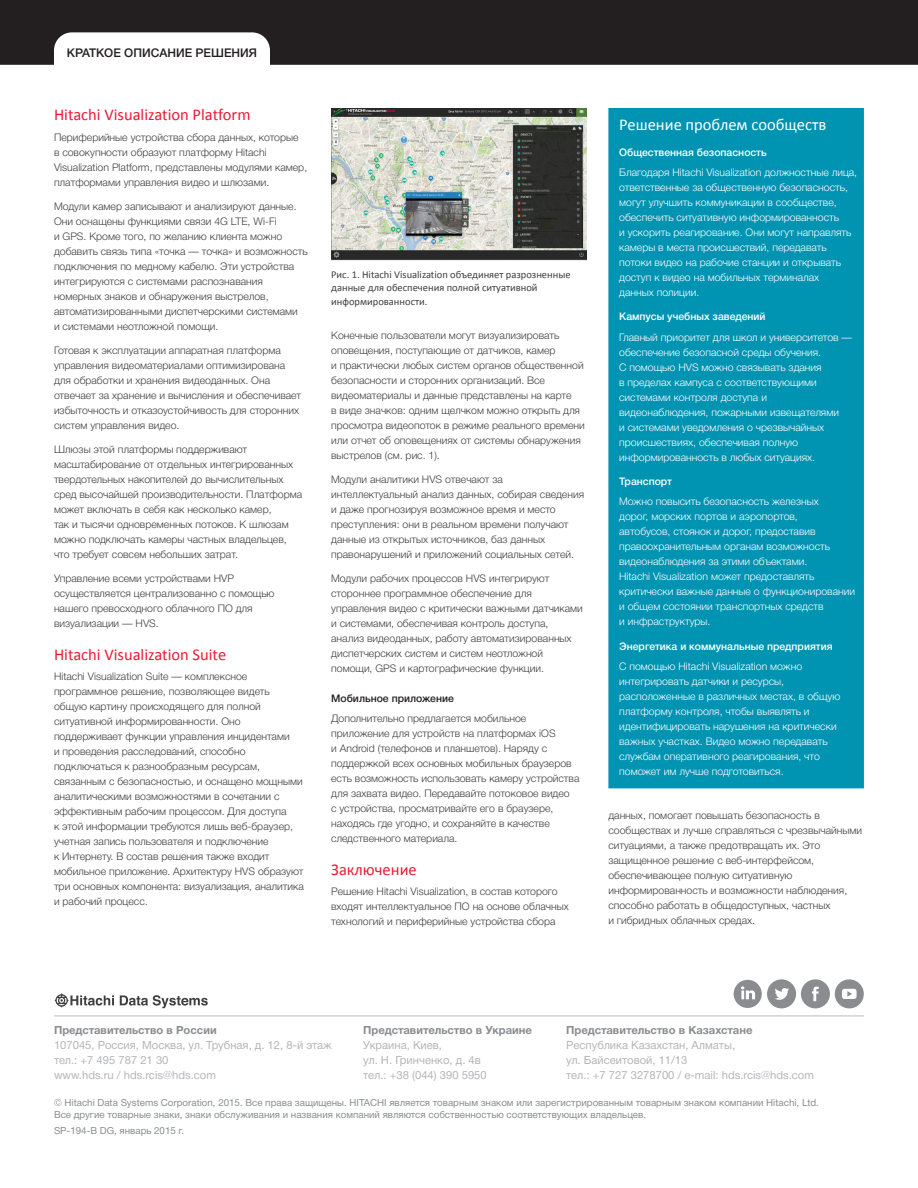
<style>
.page{position:relative;width:918px;height:1188px;background:#fff}
.page>*{position:absolute;margin:0;border:0;box-sizing:border-box;transform-origin:0 0}
.Primary_Subhead{font:16.5px "Calibri";color:#ed1a33}
.Primary_Subhead-2{font:16.5px "Calibri";color:#fff}
.t1{font:500 12px "Helvetica Neue Cyr";color:#231f20}
.Address_Contact{font:11.25px/15px "Helvetica Neue Cyr";color:#b4b5b8}
.Address_Contact-2{font:700 11.25px "Helvetica Neue Cyr";color:#8a8c8f}
.Body{font:300 10.5px/15px "Helvetica Neue Cyr";color:#3e3e3f}
.Body-2{font:300 10.5px/15px "Helvetica Neue Cyr";color:#fff}
.t2{font:10.5px/13.5px "Calibri";color:#3e3e3f}
.Secondary_Subhead_Af{font:500 10.5px "Helvetica Neue Cyr";color:#fff}
.Secondary_Subhead{font:500 10.5px "Helvetica Neue Cyr";color:#fff}
.Secondary_Subhead-2{font:500 10.5px "Helvetica Neue Cyr";color:#231f20}
.t3{font:9.75px/12px "Helvetica Neue Cyr";color:#8a8c8f}
</style>
<div class="page">
<hr style="left:54px;top:1016px;width:810px;height:1px;background:#bcbdc0">
<svg style="left:54px;top:993px;width:60px;height:15px"></svg>
<svg style="left:120px;top:995px;width:88px;height:13px"></svg>
<svg style="left:0;top:0;width:918px;height:65px;background:#3d393a"></svg>
<div style="left:767px;top:979px;width:29px;height:29px;background:#8a8c8f;border-radius:50%"></div>
<svg style="left:775px;top:988px;width:14px;height:12px"></svg>
<div style="left:801px;top:979px;width:29px;height:29px;background:#8a8c8f;border-radius:50%"></div>
<svg style="left:812px;top:987px;width:7px;height:14px"></svg>
<div style="left:835px;top:979px;width:29px;height:29px;background:#8a8c8f;border-radius:50%"></div>
<svg style="left:842px;top:989px;width:15px;height:10px"></svg>
<div style="left:734px;top:980px;width:28px;height:28px;background:#8a8c8f;border-radius:50%"></div>
<svg style="left:741px;top:986px;width:14px;height:13px"></svg>
<img style="left:331px;top:108px;width:256px;height:153px">
<div style="left:608px;top:108px;width:256px;height:680px;background:#0093b2;border:4px solid #0093b2"></div>
<p class="t1" style="left:67px;top:46px;width:192px">КРАТКОЕ ОПИСАНИЕ РЕШЕНИЯ</p>
<p class="Primary_Subhead" style="left:54px;top:104px;width:198px">Hitachi Visualization Platform</p>
<p class="Body" style="left:54px;top:130px;width:255px">Периферийные устройства сбора данных, которые<br>в совокупности образуют платформу Hitachi Visualization Platform, представлены модулями камер, платформами управления видео и шлюзами.</p>
<p class="Body" style="left:54px;top:199px;width:255px">Модули камер записывают и анализируют данные.<br>Они оснащены функциями связи 4G LTE, Wi-Fi<br>и GPS. Кроме того, по желанию клиента можно добавить связь типа «точка — точка» и возможность подключения по медному кабелю. Эти устройства интегрируются с системами распознавания номерных знаков и обнаружения выстрелов, автоматизированными диспетчерскими системами<br>и системами неотложной помощи.</p>
<p class="Body" style="left:54px;top:343px;width:249px">Готовая к эксплуатации аппаратная платформа управления видеоматериалами оптимизирована для обработки и хранения видеоданных. Она отвечает за хранение и вычисления и обеспечивает избыточность и отказоустойчивость для сторонних систем управления видео.</p>
<p class="Body" style="left:54px;top:442px;width:250px">Шлюзы этой платформы поддерживают масштабирование от отдельных интегрированных твердотельных накопителей до вычислительных сред высочайшей производительности. Платформа может включать в себя как несколько камер,<br>так и тысячи одновременных потоков. К шлюзам можно подключать камеры частных владельцев, что требует совсем небольших затрат.</p>
<p class="Body" style="left:54px;top:571px;width:222px">Управление всеми устройствами HVP осуществляется централизованно с помощью нашего превосходного облачного ПО для визуализации — HVS.</p>
<p class="Primary_Subhead" style="left:54px;top:644px;width:174px">Hitachi Visualization Suite</p>
<p class="Body" style="left:54px;top:669px;width:251px">Hitachi Visualization Suite — комплексное программное решение, позволяющее видеть общую картину происходящего для полной ситуативной информированности. Оно поддерживает функции управления инцидентами<br>и проведения расследований, способно подключаться к разнообразным ресурсам, связанным с безопасностью, и оснащено мощными аналитическими возможностями в сочетании с эффективным рабочим процессом. Для доступа<br>к этой информации требуются лишь веб-браузер, учетная запись пользователя и подключение<br>к Интернету. В состав решения также входит мобильное приложение. Архитектуру HVS образуют три основных компонента: визуализация, аналитика и рабочий процесс.</p>
<p class="t2" style="left:331px;top:268px;width:241px">Рис. 1. Hitachi Visualization объединяет разрозненные данные для обеспечения полной ситуативной информированности.</p>
<p class="Body" style="left:331px;top:328px;width:255px">Конечные пользователи могут визуализировать оповещения, поступающие от датчиков, камер<br>и практически любых систем органов общественной безопасности и сторонних организаций. Все видеоматериалы и данные представлены на карте<br>в виде значков: одним щелчком можно открыть для просмотра видеопоток в режиме реального времени или отчет об оповещениях от системы обнаружения выстрелов (см. рис. 1).</p>
<p class="Body" style="left:331px;top:472px;width:254px">Модули аналитики HVS отвечают за интеллектуальный анализ данных, собирая сведения и даже прогнозируя возможное время и место преступления: они в реальном времени получают данные из открытых источников, баз данных правонарушений и приложений социальных сетей.</p>
<p class="Body" style="left:331px;top:571px;width:253px">Модули рабочих процессов HVS интегрируют стороннее программное обеспечение для управления видео с критически важными датчиками и системами, обеспечивая контроль доступа, анализ видеоданных, работу автоматизированных диспетчерских систем и систем неотложной помощи, GPS и картографические функции.</p>
<p class="Secondary_Subhead-2" style="left:331px;top:692px;width:124px">Мобильное приложение</p>
<p class="Body" style="left:331px;top:711px;width:250px">Дополнительно предлагается мобильное приложение для устройств на платформах iOS<br>и Android (телефонов и планшетов). Наряду с поддержкой всех основных мобильных браузеров есть возможность использовать камеру устройства для захвата видео. Передавайте потоковое видео<br>с устройства, просматривайте его в браузере, находясь где угодно, и сохраняйте в качестве следственного материала.</p>
<p class="Primary_Subhead" style="left:331px;top:859px;width:87px">Заключение</p>
<p class="Body" style="left:331px;top:884px;width:239px">Решение Hitachi Visualization, в состав которого входят интеллектуальное ПО на основе облачных технологий и периферийные устройства сбора</p>
<p class="Primary_Subhead-2" style="left:619px;top:114px;width:209px">Решение проблем сообществ</p>
<p class="Secondary_Subhead" style="left:619px;top:146px;width:149px">Общественная безопасность</p>
<p class="Body-2" style="left:619px;top:165px;width:240px">Благодаря Hitachi Visualization должностные лица, ответственные за общественную безопасность, могут улучшить коммуникации в сообществе, обеспечить ситуативную информированность<br>и ускорить реагирование. Они могут направлять камеры в места происшествий, передавать потоки видео на рабочие станции и открывать доступ к видео на мобильных терминалах<br>данных полиции.</p>
<p class="Secondary_Subhead_Af" style="left:619px;top:311px;width:148px">Кампусы учебных заведений</p>
<p class="Body-2" style="left:619px;top:330px;width:234px">Главный приоритет для школ и университетов — обеспечение безопасной среды обучения.<br>С помощью HVS можно связывать здания<br>в пределах кампуса с соответствующими системами контроля доступа и видеонаблюдения, пожарными извещателями<br>и системами уведомления о чрезвычайных происшествиях, обеспечивая полную информированность в любых ситуациях.</p>
<p class="Secondary_Subhead_Af" style="left:619px;top:476px;width:54px">Транспорт</p>
<p class="Body-2" style="left:619px;top:494px;width:237px">Можно повысить безопасность железных<br>дорог, морских портов и аэропортов,<br>автобусов, стоянок и дорог, предоставив правоохранительным органам возможность видеонаблюдения за этими объектами.<br>Hitachi Visualization может предоставлять критически важные данные о функционировании и общем состоянии транспортных средств<br>и инфраструктуры.</p>
<p class="Secondary_Subhead_Af" style="left:619px;top:640px;width:215px">Энергетика и коммунальные предприятия</p>
<p class="Body-2" style="left:619px;top:659px;width:223px">С помощью Hitachi Visualization можно интегрировать датчики и ресурсы, расположенные в различных местах, в общую платформу контроля, чтобы выявлять и идентифицировать нарушения на критически важных участках. Видео можно передавать службам оперативного реагирования, что поможет им лучше подготовиться.</p>
<p class="Body" style="left:608px;top:808px;width:255px">данных, помогает повышать безопасность в сообществах и лучше справляться с чрезвычайными ситуациями, а также предотвращать их. Это защищенное решение с веб-интерфейсом, обеспечивающее полную ситуативную информированность и возможности наблюдения, способно работать в общедоступных, частных<br>и гибридных облачных средах.</p>
<p class="Address_Contact-2" style="left:54px;top:1024px;width:164px">Представительство в России</p>
<p class="Address_Contact" style="left:54px;top:1038px;width:280px">107045, Россия, Москва, ул. Трубная, д. 12, 8-й этаж</p>
<p class="Address_Contact" style="left:54px;top:1053px;width:163px">тел.: +7 495 787 21 30 www.hds.ru / hds.rcis@hds.com</p>
<p class="Address_Contact-2" style="left:363px;top:1024px;width:170px">Представительство в Украине</p>
<p class="Address_Contact" style="left:363px;top:1038px;width:125px">Украина, Киев,<br>ул. Н. Гринченко, д. 4в тел.: +38 (044) 390 5950</p>
<p class="Address_Contact-2" style="left:566px;top:1024px;width:188px">Представительство в Казахстане</p>
<p class="Address_Contact" style="left:566px;top:1038px;width:170px">Республика Казахстан, Алматы,</p>
<p class="Address_Contact" style="left:566px;top:1053px;width:123px">ул. Байсеитовой, 11/13</p>
<p class="Address_Contact" style="left:566px;top:1068px;width:249px">тел.: +7 727 3278700 / e-mail: hds.rcis@hds.com</p>
<p class="t3" style="left:54px;top:1096px;width:767px">© Hitachi Data Systems Corporation, 2015. Все права защищены. HITACHI является товарным знаком или зарегистрированным товарным знаком компании Hitachi, Ltd.<br>Все другие товарные знаки, знаки обслуживания и названия компаний являются собственностью соответствующих владельцев.</p>
<p class="t3" style="left:54px;top:1125px;width:132px">SP-194-B DG, январь 2015 г.</p>
</div>
